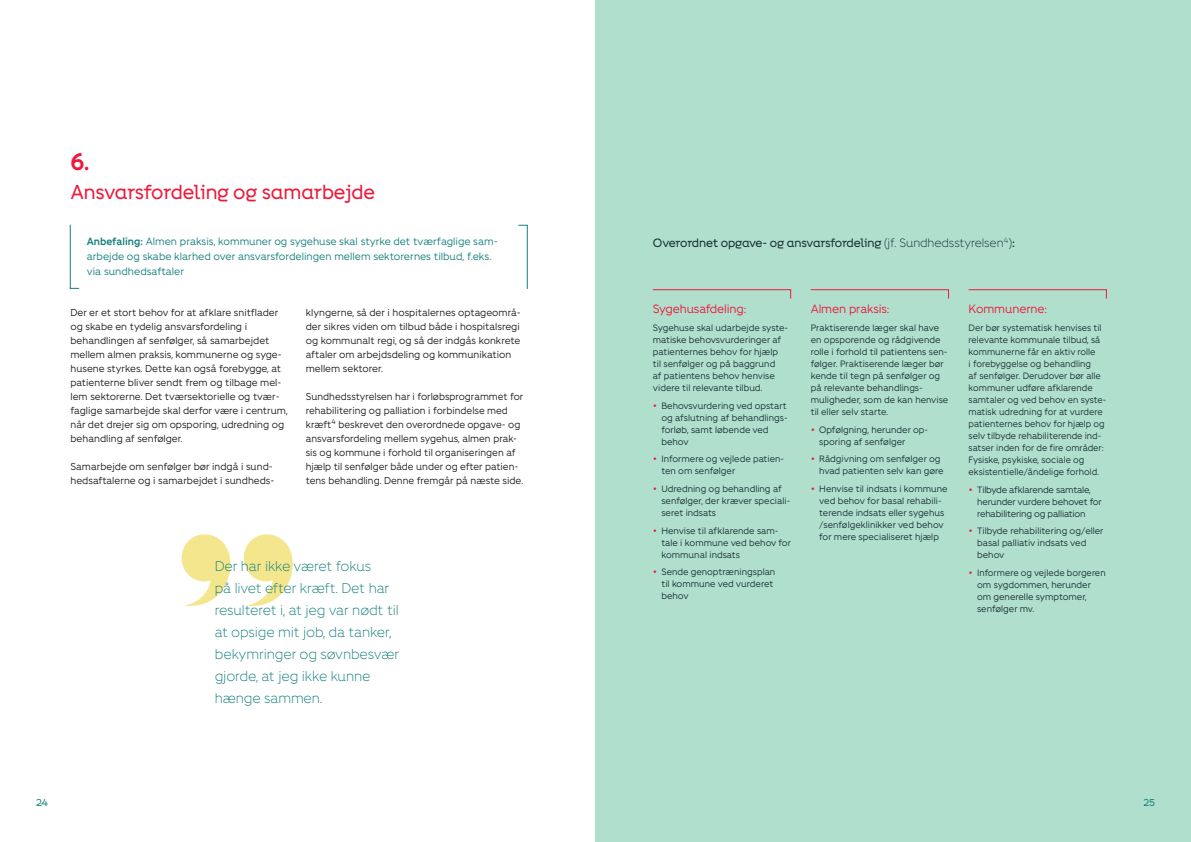
<style>
.page{position:relative;width:1191px;height:842px;background:#fff}
.page>*{position:absolute;margin:0;border:0;box-sizing:border-box;transform-origin:0 0}
.t1{font:700 24px "Fighter";color:#ed1a3a}
.t2{font:20px "Fighter Overskrift";letter-spacing:-.01em;color:#ed1a3a}
.t3{font:300 14px/22px "Fighter";letter-spacing:-.01em;color:#16817f}
.t4{font:12px "Fighter Overskrift";letter-spacing:-.025em;color:#183034}
.t5{font:12px "Fighter";letter-spacing:-.01em;color:#ed1a3a}
.t6{font:10.5px/15px "Fighter";color:#16817f}
.t7{font:10px/14px "Fighter";color:#231f20}
.t8{font:10px "Fighter Overskrift";color:#16817f}
.t9{font:9.2px/12px "Fighter";color:#183034}
.t10{font:9.2px/12px "Fighter";letter-spacing:-.02em;color:#183034}
.s1{font-weight:700}
.s2{font-family:"Fighter";font-weight:300}
.s3{font-size:10px;color:#ed1a3a}
</style>
<div class="page">
<div style="left:595px;top:0;width:596px;height:842px;background:#b1dfce"></div>
<svg style="left:652px;top:289px;width:139px;height:10px"></svg>
<svg style="left:810px;top:289px;width:139px;height:10px"></svg>
<svg style="left:968px;top:289px;width:138px;height:10px"></svg>
<svg style="left:518px;top:225px;width:10px;height:64px"></svg>
<svg style="left:70px;top:224px;width:10px;height:65px"></svg>
<svg style="left:182px;top:534px;width:49px;height:72px"></svg>
<svg style="left:244px;top:534px;width:49px;height:72px"></svg>
<h1 class="t1" style="left:70px;top:145px;width:21px">6.</h1>
<h2 class="t2" style="left:70px;top:181px;width:306px">Ansvarsfordeling og samarbejde</h2>
<p class="t6" style="left:87px;top:233px;width:412px"><span class="s1">Anbefaling:</span> Almen praksis, kommuner og sygehuse skal styrke det tværfaglige sam&shy;arbejde og skabe klarhed over ansvarsfordelingen mellem sektorernes tilbud, f.eks. via sundhedsaftaler</p>
<p class="t7" style="left:70px;top:305px;width:219px">Der er et stort behov for at afklare snitflader og skabe en tydelig ansvarsfordeling i behandlingen af senfølger, så samarbejdet mellem almen praksis, kommunerne og syge&shy;husene styrkes. Dette kan også forebygge, at patienterne bliver sendt frem og tilbage mel&shy;lem sektorerne. Det tværsektorielle og tvær&shy;faglige samarbejde skal derfor være i centrum, når det drejer sig om opsporing, udredning og behandling af senfølger.</p>
<p class="t7" style="left:70px;top:459px;width:206px">Samarbejde om senfølger bør indgå i sund&shy;hedsaftalerne og i samarbejdet i sundheds-</p>
<p class="t7" style="left:306px;top:305px;width:217px">klyngerne, så der i hospitalernes optageområ&shy;der sikres viden om tilbud både i hospitalsregi og kommunalt regi, og så der indgås konkrete aftaler om arbejdsdeling og kommunikation mellem sektorer.</p>
<p class="t7" style="left:306px;top:389px;width:219px">Sundhedsstyrelsen har i forløbsprogrammet for rehabilitering og palliation i forbindelse med kræft<sup>4</sup> beskrevet den overordnede opgave- og ansvarsfordeling mellem sygehus, almen prak&shy;sis og kommune i forhold til organiseringen af hjælp til senfølger både under og efter patien&shy;tens behandling. Denne fremgår på næste side.</p>
<h3 class="t3" style="left:215px;top:555px;width:186px">Der har ikke været fokus<br>på livet efter kræft. Det har resulteret i, at jeg var nødt til at opsige mit job, da tanker, bekymringer og søvnbesvær gjorde, at jeg ikke kunne hænge sammen.</h3>
<h3 class="t4" style="left:653px;top:235px;width:363px">Overordnet opgave- og ansvarsfordeling <span class="s2">(jf. Sundhedsstyrelsen</span><sup>4</sup><span class="s2">)</span>:</h3>
<h3 class="t5" style="left:653px;top:301px;width:95px">Sygehusafdeling:</h3>
<p class="t9" style="left:653px;top:321px;width:137px">Sygehuse skal udarbejde syste&shy;matiske behovsvurderinger af patienternes behov for hjælp til senfølger og på baggrund<br>af patientens behov henvise videre til relevante tilbud.</p>
<p class="t9" style="left:661px;top:399px;width:128px;text-indent:-9px"><span class="s3">•</span> Behovsvurdering ved opstart og afslutning af behandlings&shy;forløb, samt løbende ved behov</p>
<p class="t9" style="left:661px;top:452px;width:124px;text-indent:-9px"><span class="s3">•</span> Informere og vejlede patien&shy;ten om senfølger</p>
<p class="t9" style="left:661px;top:482px;width:130px;text-indent:-9px"><span class="s3">•</span> Udredning og behandling af senfølger, der kræver speciali&shy;seret indsats</p>
<p class="t9" style="left:661px;top:524px;width:131px;text-indent:-9px"><span class="s3">•</span> Henvise til afklarende sam&shy;tale i kommune ved behov for kommunal indsats</p>
<p class="t9" style="left:661px;top:565px;width:115px;text-indent:-9px"><span class="s3">•</span> Sende genoptræningsplan til kommune ved vurderet behov</p>
<h3 class="t5" style="left:810px;top:301px;width:80px">Almen praksis:</h3>
<p class="t9" style="left:810px;top:321px;width:139px">Praktiserende læger skal have en opsporende og rådgivende rolle i forhold til patientens sen&shy;følger. Praktiserende læger bør kende til tegn på senfølger og på relevante behandlings&shy;muligheder, som de kan henvise til eller selv starte.</p>
<p class="t9" style="left:819px;top:423px;width:110px;text-indent:-9px"><span class="s3">•</span> Opfølgning, herunder op&shy;sporing af senfølger</p>
<p class="t9" style="left:819px;top:452px;width:126px;text-indent:-9px"><span class="s3">•</span> Rådgivning om senfølger og hvad patienten selv kan gøre</p>
<p class="t9" style="left:810px;top:482px;width:138px;text-align:center"><span class="s3">•</span> Henvise til indsats i kommune ved behov for basal rehabili&shy;terende indsats eller sygehus /senfølgeklinikker ved behov for mere specialiseret hjælp</p>
<h3 class="t5" style="left:968px;top:301px;width:80px">Kommunerne:</h3>
<p class="t9" style="left:968px;top:321px;width:139px">Der bør systematisk henvises til relevante kommunale tilbud, så kommunerne får en aktiv rolle<br>i forebyggelse og behandling<br>af senfølger. Derudover bør alle kommuner udføre afklarende samtaler og ved behov en syste&shy;matisk udredning for at vurdere patienternes behov for hjælp og selv tilbyde rehabiliterende ind&shy;satser inden for de fire områder:<br>Fysiske, psykiske, sociale og eksistentielle/åndelige forhold.</p>
<p class="t10" style="left:977px;top:483px;width:126px;text-indent:-9px"><span class="s3">•</span> Tilbyde afklarende samtale, herunder vurdere behovet for rehabilitering og palliation</p>
<p class="t9" style="left:977px;top:524px;width:128px;text-indent:-9px"><span class="s3">•</span> Tilbyde rehabilitering og/eller basal palliativ indsats ved behov</p>
<p class="t9" style="left:977px;top:566px;width:130px;text-indent:-9px"><span class="s3">•</span> Informere og vejlede borgeren om sygdommen, herunder om generelle symptomer, senfølger mv.</p>
<p class="t8" style="left:36px;top:797px;width:14px">24</p>
<p class="t8" style="left:1143px;top:797px;width:13px">25</p>
</div>
